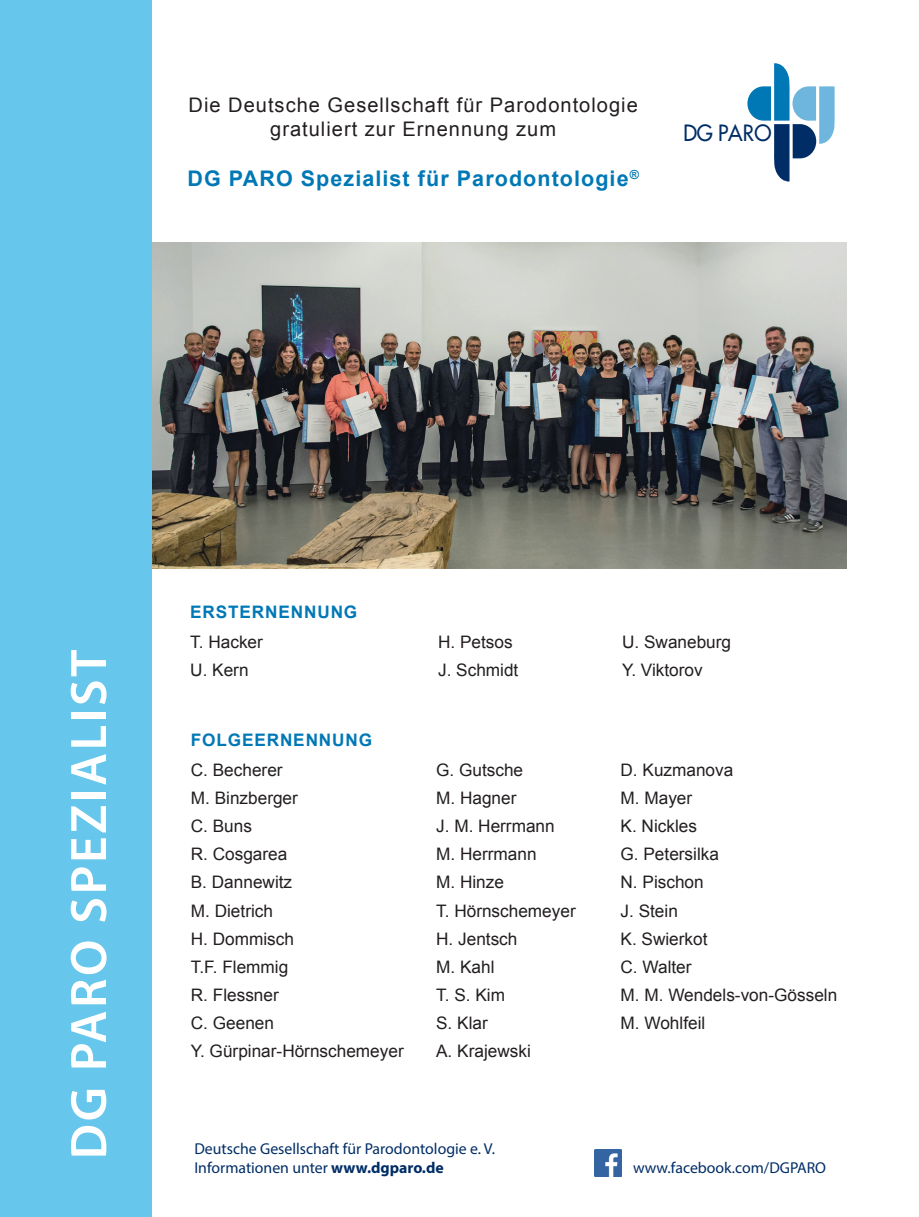
<style>
.page{position:relative;width:919px;height:1217px;background:#fff}
.page>*{position:absolute;margin:0;border:0;box-sizing:border-box;transform-origin:0 0}
.t1{font:600 51.6px "Myriad Pro";letter-spacing:.05em;color:#fff}
.t2{font:21.75px "Futura";letter-spacing:.005em;color:#002d66;scale:.94 1}
.t3{font:700 21.45px "Arial";letter-spacing:.05em;color:#0078b6}
.t4{font:20.1px/24.2px "Arial";letter-spacing:.05em;color:#231f20;text-align:center}
.t5{font:17.25px "Arial";color:#231f20}
.t6{font:700 17.25px "Arial";letter-spacing:.05em;color:#0078b6}
.t7{font:15.75px/18.9px "Myriad Pro";color:#002d66}
.s1{font-weight:700}
</style>
<div class="page">
<img style="left:152px;top:242px;width:694px;height:326px">
<svg style="left:747px;top:63px;width:87px;height:118px"></svg>
<div style="left:0;top:0;width:152px;height:1216px;background:#66c6eb"></div>
<img style="left:594px;top:1149px;width:27px;height:27px">
<p class="t4" style="left:188px;top:93px;width:451px">Die Deutsche Gesellschaft für Parodontologie gratuliert zur Ernennung zum</p>
<p class="t3" style="left:187px;top:164px;width:453px">DG PARO Spezialist für Parodontologie<sup>®</sup></p>
<p class="t2" style="left:683px;top:118px;width:95px">DG PARO</p>
<h1 class="t1" style="left:56px;top:1158px;width:511px;rotate:-90deg">DG PARO SPEZIALIST</h1>
<p class="t6" style="left:190px;top:600px;width:169px">ERSTERNENNUNG</p>
<p class="t5" style="left:190px;top:630px;width:74px">T. Hacker</p>
<p class="t5" style="left:438px;top:630px;width:76px">H. Petsos</p>
<p class="t5" style="left:622px;top:630px;width:110px">U. Swaneburg</p>
<p class="t5" style="left:190px;top:658px;width:60px">U. Kern</p>
<p class="t5" style="left:438px;top:658px;width:82px">J. Schmidt</p>
<p class="t5" style="left:622px;top:658px;width:82px">Y. Viktorov</p>
<p class="t6" style="left:191px;top:728px;width:183px">FOLGEERNENNUNG</p>
<p class="t5" style="left:191px;top:758px;width:93px">C. Becherer</p>
<p class="t5" style="left:436px;top:758px;width:88px">G. Gutsche</p>
<p class="t5" style="left:620px;top:758px;width:114px">D. Kuzmanova</p>
<p class="t5" style="left:191px;top:786px;width:109px">M. Binzberger</p>
<p class="t5" style="left:436px;top:786px;width:82px">M. Hagner</p>
<p class="t5" style="left:620px;top:786px;width:73px">M. Mayer</p>
<p class="t5" style="left:191px;top:814px;width:63px">C. Buns</p>
<p class="t5" style="left:436px;top:814px;width:120px">J. M. Herrmann</p>
<p class="t5" style="left:620px;top:814px;width:78px">K. Nickles</p>
<p class="t5" style="left:191px;top:842px;width:98px">R. Cosgarea</p>
<p class="t5" style="left:436px;top:842px;width:102px">M. Herrmann</p>
<p class="t5" style="left:620px;top:842px;width:100px">G. Petersilka</p>
<p class="t5" style="left:191px;top:870px;width:103px">B. Dannewitz</p>
<p class="t5" style="left:436px;top:870px;width:69px">M. Hinze</p>
<p class="t5" style="left:620px;top:870px;width:85px">N. Pischon</p>
<p class="t5" style="left:191px;top:898px;width:84px">M. Dietrich</p>
<p class="t5" style="left:436px;top:898px;width:141px">T. Hörnschemeyer</p>
<p class="t5" style="left:620px;top:898px;width:59px">J. Stein</p>
<p class="t5" style="left:191px;top:927px;width:105px">H. Dommisch</p>
<p class="t5" style="left:436px;top:927px;width:83px">H. Jentsch</p>
<p class="t5" style="left:620px;top:927px;width:88px">K. Swierkot</p>
<p class="t5" style="left:191px;top:955px;width:99px">T.F. Flemmig</p>
<p class="t5" style="left:436px;top:955px;width:60px">M. Kahl</p>
<p class="t5" style="left:620px;top:955px;width:73px">C. Walter</p>
<p class="t5" style="left:191px;top:983px;width:89px">R. Flessner</p>
<p class="t5" style="left:436px;top:983px;width:70px">T. S. Kim</p>
<p class="t5" style="left:620px;top:983px;width:218px">M. M. Wendels-von-Gösseln</p>
<p class="t5" style="left:191px;top:1011px;width:85px">C. Geenen</p>
<p class="t5" style="left:436px;top:1011px;width:53px">S. Klar</p>
<p class="t5" style="left:620px;top:1011px;width:86px">M. Wohlfeil</p>
<p class="t5" style="left:191px;top:1039px;width:214px">Y. Gürpinar-Hörnschemeyer</p>
<p class="t5" style="left:436px;top:1039px;width:96px">A. Krajewski</p>
<p class="t7" style="left:194px;top:1138px;width:302px">Deutsche Gesellschaft für Parodontologie e. V.<br>Informationen unter <span class="s1">www.dgparo.de</span></p>
<p class="t7" style="left:633px;top:1157px;width:195px">www.facebook.com/DGPARO</p>
</div>
